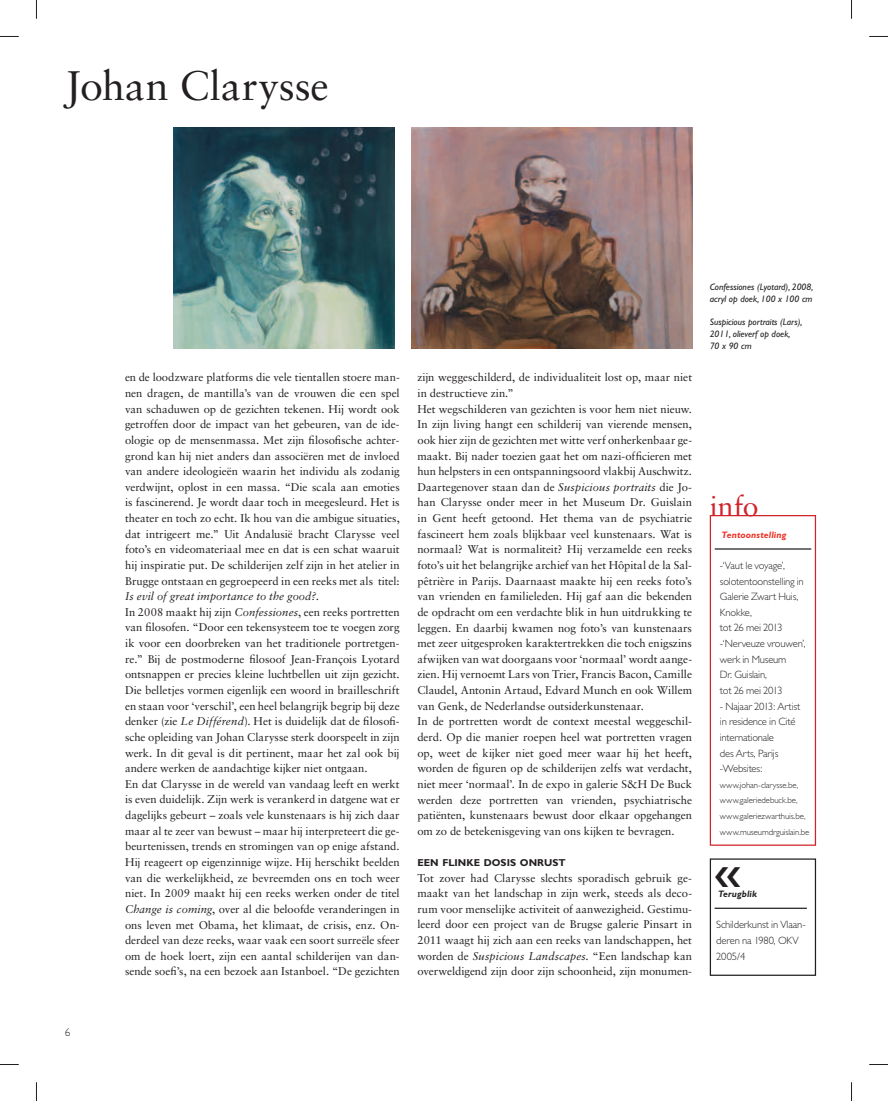
<style>
.page{position:relative;width:888px;height:1101px;background:#fff}
.page>*{position:absolute;margin:0;border:0;box-sizing:border-box;transform-origin:0 0}
.t1{font:41.25px "Sabon";letter-spacing:-.005em;color:#231f20}
.t2{font:28.38px "Sabon";color:#d1232a}
.t3{font:11.25px/15.6px "Sabon";color:#231f20;text-align:justify}
.t4{font:300 11.25px "Gill Sans";color:#231f20}
.t5{font:300 10.62px/15.6px "Gill Sans";letter-spacing:-.02em;color:#231f20}
.t6{font:700 10.12px "Gill Sans";color:#231f20}
.t7{font:italic 9.38px/11.8px "Gill Sans Std";color:#231f20}
.t8{font:italic 700 9.38px "Gill Sans";letter-spacing:.01em;color:#ee2e22}
.t9{font:italic 700 9.38px "Gill Sans";letter-spacing:.015em;color:#231f20}
.t10{font:300 8.75px/15.6px "Gill Sans";letter-spacing:-.01em;color:#231f20}
.s1{font-style:italic}
</style>
<div class="page">
<img style="left:412px;top:127px;width:280px;height:222px">
<img style="left:174px;top:127px;width:220px;height:221px">
<div style="left:710px;top:515px;width:106px;height:330px;border:1px solid #d1232a"></div>
<hr style="left:715px;top:548px;width:96px;height:1px;background:#231f20">
<div style="left:710px;top:858px;width:106px;height:117px;border:1px solid #231f20"></div>
<hr style="left:714px;top:907px;width:93px;height:1px;background:#231f20">
<svg style="left:0;top:36px;width:19px;height:1px"></svg>
<svg style="left:869px;top:36px;width:19px;height:1px"></svg>
<svg style="left:0;top:1064px;width:19px;height:1px"></svg>
<svg style="left:869px;top:1064px;width:19px;height:1px"></svg>
<svg style="left:36px;top:0;width:1px;height:19px"></svg>
<svg style="left:36px;top:1082px;width:1px;height:18px"></svg>
<svg style="left:851px;top:0;width:1px;height:19px"></svg>
<svg style="left:851px;top:1082px;width:1px;height:18px"></svg>
<h1 class="t1" style="left:65px;top:68px;width:266px">Johan Clarysse</h1>
<p class="t4" style="left:65px;top:1028px;width:7px">6</p>
<p class="t3" style="left:125px;top:370px;width:276px">en de loodzware platforms die vele tientallen stoere man&shy;nen dragen, de mantilla’s van de vrouwen die een spel van schaduwen op de gezichten tekenen. Hij wordt ook getroffen door de impact van het gebeuren, van de ide&shy;ologie op de mensenmassa. Met zijn filosofische achter&shy;grond kan hij niet anders dan associëren met de invloed van andere ideologieën waarin het individu als zodanig verdwijnt, oplost in een massa. “Die scala aan emoties is fascinerend. Je wordt daar toch in meegesleurd. Het is theater en toch zo echt. Ik hou van die ambigue situaties, dat intrigeert me.” Uit Andalusië bracht Clarysse veel foto’s en videomateriaal mee en dat is een schat waaruit hij inspiratie put. De schilderijen zelf zijn in het atelier in Brugge ontstaan en gegroepeerd in een reeks met als titel:</p>
<p class="t3" style="left:125px;top:589px;width:276px;text-align:left"><span class="s1">Is evil of great importance to the good?.<br></span>In 2008 maakt hij zijn <span class="s1">Confessiones</span>, een reeks portretten van filosofen. “Door een tekensysteem toe te voegen zorg ik voor een doorbreken van het traditionele portretgen&shy;re.” Bij de postmoderne filosoof Jean-François Lyotard ontsnappen er precies kleine luchtbellen uit zijn gezicht.<br>Die belletjes vormen eigenlijk een woord in brailleschrift en staan voor ‘verschil’, een heel belangrijk begrip bij deze denker (zie <span class="s1">Le Différend</span>). Het is duidelijk dat de filosofi&shy;sche opleiding van Johan Clarysse sterk doorspeelt in zijn werk. In dit geval is dit pertinent, maar het zal ook bij andere werken de aandachtige kijker niet ontgaan.<br>En dat Clarysse in de wereld van vandaag leeft en werkt is even duidelijk. Zijn werk is verankerd in datgene wat er dagelijks gebeurt – zoals vele kunstenaars is hij zich daar maar al te zeer van bewust – maar hij interpreteert die ge&shy;beurtenissen, trends en stromingen van op enige afstand.<br>Hij reageert op eigenzinnige wijze. Hij herschikt beelden van die werkelijkheid, ze bevreemden ons en toch weer niet. In 2009 maakt hij een reeks werken onder de titel <span class="s1">Change is coming</span>, over al die beloofde veranderingen in ons leven met Obama, het klimaat, de crisis, enz. On&shy;derdeel van deze reeks, waar vaak een soort surreële sfeer om de hoek loert, zijn een aantal schilderijen van dan&shy;sende soefi’s, na een bezoek aan Istanboel. “De gezichten</p>
<p class="t3" style="left:417px;top:370px;width:276px;text-align:left">zijn weggeschilderd, de individualiteit lost op, maar niet in destructieve zin.”<br>Het wegschilderen van gezichten is voor hem niet nieuw.<br>In zijn living hangt een schilderij van vierende mensen, ook hier zijn de gezichten met witte verf onherkenbaar ge&shy;maakt. Bij nader toezien gaat het om nazi-officieren met hun helpsters in een ontspanningsoord vlakbij Auschwitz.<br>Daartegenover staan dan de <span class="s1">Suspicious portraits</span> die Jo&shy;han Clarysse onder meer in het Museum Dr. Guislain in Gent heeft getoond. Het thema van de psychiatrie fascineert hem zoals blijkbaar veel kunstenaars. Wat is normaal? Wat is normaliteit? Hij verzamelde een reeks foto’s uit het belangrijke archief van het Hôpital de la Sal&shy;pêtrière in Parijs. Daarnaast maakte hij een reeks foto’s van vrienden en familieleden. Hij gaf aan die bekenden de opdracht om een verdachte blik in hun uitdrukking te leggen. En daarbij kwamen nog foto’s van kunstenaars met zeer uitgesproken karaktertrekken die toch enigszins afwijken van wat doorgaans voor ‘normaal’ wordt aange&shy;zien. Hij vernoemt Lars von Trier, Francis Bacon, Camille Claudel, Antonin Artaud, Edvard Munch en ook Willem van Genk, de Nederlandse outsiderkunstenaar.<br>In de portretten wordt de context meestal weggeschil&shy;derd. Op die manier roepen heel wat portretten vragen op, weet de kijker niet goed meer waar hij het heeft, worden de figuren op de schilderijen zelfs wat verdacht, niet meer ‘normaal’. In de expo in galerie S&amp;H De Buck werden deze portretten van vrienden, psychiatrische patiënten, kunstenaars bewust door elkaar opgehangen om zo de betekenisgeving van ons kijken te bevragen.</p>
<p class="t6" style="left:417px;top:859px;width:150px">EEN FLINKE DOSIS ONRUST</p>
<p class="t3" style="left:417px;top:870px;width:276px">Tot zover had Clarysse slechts sporadisch gebruik ge&shy;maakt van het landschap in zijn werk, steeds als deco&shy;rum voor menselijke activiteit of aanwezigheid. Gestimu&shy;leerd door een project van de Brugse galerie Pinsart in 2011 waagt hij zich aan een reeks van landschappen, het worden de <span class="s1">Suspicious Landscapes</span>. “Een landschap kan overweldigend zijn door zijn schoonheid, zijn monumen-</p>
<p class="t7" style="left:710px;top:282px;width:105px">Confessiones (Lyotard), 2008, acryl op doek, 100 x 100 cm</p>
<p class="t7" style="left:710px;top:317px;width:94px">Suspicious portraits (Lars),<br>2011, olieverf op doek,<br>70 x 90 cm</p>
<h2 class="t2" style="left:710px;top:494px;width:50px">info</h2>
<p class="t8" style="left:722px;top:531px;width:66px">Tentoonstelling</p>
<p class="t5" style="left:720px;top:558px;width:87px">-‘Vaut le voyage’, solotentoonstelling in<br>Galerie Zwart Huis,<br>Knokke,<br>tot 26 mei 2013 -‘Nerveuze vrouwen’, werk in Museum<br>Dr. Guislain,<br>tot 26 mei 2013</p>
<p class="t5" style="left:720px;top:699px;width:82px">- Najaar 2013: Artist in residence in Cité internationale<br>des Arts, Parijs -Websites:</p>
<p class="t10" style="left:720px;top:778px;width:91px">www.johan-clarysse.be, www.galeriedebuck.be, www.galeriezwarthuis.be, www.museumdrguislain.be</p>
<p class="t9" style="left:718px;top:890px;width:40px">Terugblik</p>
<p class="t5" style="left:716px;top:918px;width:91px">Schilderkunst in Vlaan&shy;deren na 1980, OKV<br>2005/4</p>
</div>
